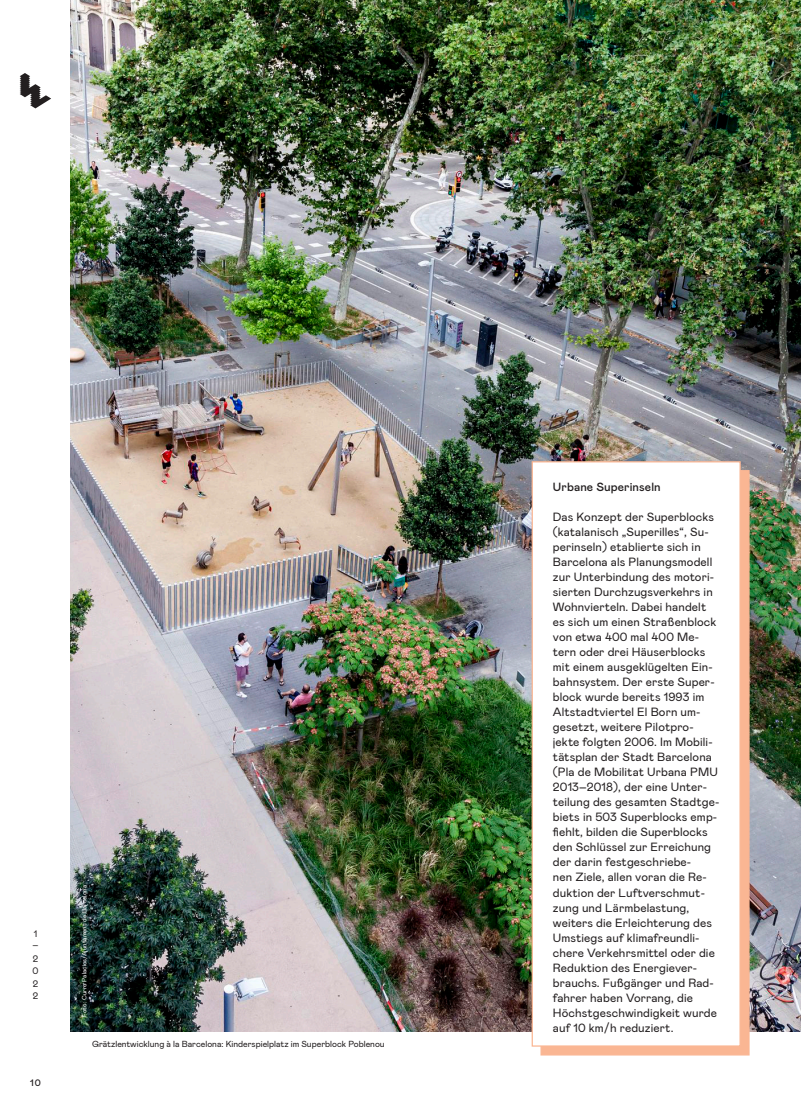
<style>
.page{position:relative;width:801px;height:1117px;background:#fff}
.page>*{position:absolute;margin:0;border:0;box-sizing:border-box;transform-origin:0 0}
.t1{font:11.88px/15px "Mabry Pro";letter-spacing:.01em;color:#231f20}
.t2{font:500 11.88px "Mabry";letter-spacing:.01em;color:#231f20}
.t3{font:9.38px/12.5px "Mabry Pro";color:#231f20}
.t4{font:500 9.38px "Mabry";color:#231f20}
.t5{font:8.75px "Mabry Pro";color:#231f20}
.t6{font:6.25px "Mabry Pro";color:#fff}
</style>
<div class="page">
<svg style="left:20px;top:73px;width:31px;height:35px"></svg>
<img style="left:71px;top:0;width:730px;height:1031px">
<div style="left:540px;top:470px;width:209px;height:585px;background:#fab693"></div>
<div style="left:531px;top:461px;width:210px;height:585px;background:#fff;border:1px solid #fab693"></div>
<p class="t3" style="left:32px;top:926px;width:8px">1 –<br>2<br>0<br>2<br>2</p>
<p class="t4" style="left:30px;top:1075px;width:12px">10</p>
<p class="t6" style="left:80px;top:1016px;width:133px;rotate:-90deg">Foto: Curro Palacios/Ajuntament de Barcelona</p>
<p class="t5" style="left:92px;top:1037px;width:294px">Grätzlentwicklung à la Barcelona: Kinderspielplatz im Superblock Poblenou</p>
<p class="t2" style="left:553px;top:478px;width:109px">Urbane Superinseln</p>
<p class="t1" style="left:553px;top:509px;width:168px">Das Konzept der Superblocks (katalanisch „Superilles“, Su&shy;perinseln) etablierte sich in<br>Barcelona als Planungsmodell zur Unterbindung des motori&shy;sierten Durchzugsverkehrs in<br>Wohnvierteln. Dabei handelt es sich um einen Straßenblock von etwa 400 mal 400 Me&shy;tern oder drei Häuserblocks mit einem ausgeklügelten Ein&shy;bahnsystem. Der erste Super&shy;block wurde bereits 1993 im<br>Altstadtviertel El Born um&shy;gesetzt, weitere Pilotpro&shy;jekte folgten 2006. Im Mobili&shy;tätsplan der Stadt Barcelona (Pla de Mobilitat Urbana PMU<br>2013–2018), der eine Unter&shy;teilung des gesamten Stadtge&shy;biets in 503 Superblocks emp&shy;fiehlt, bilden die Superblocks den Schlüssel zur Erreichung der darin festgeschriebe-<br>nen Ziele, allen voran die Re&shy;duktion der Luftverschmut&shy;zung und Lärmbelastung, weiters die Erleichterung des<br>Umstiegs auf klimafreundli&shy;chere Verkehrsmittel oder die<br>Reduktion des Energiever&shy;brauchs. Fußgänger und Rad&shy;fahrer haben Vorrang, die<br>Höchstgeschwindigkeit wurde auf 10 km/h reduziert.</p>
</div>
